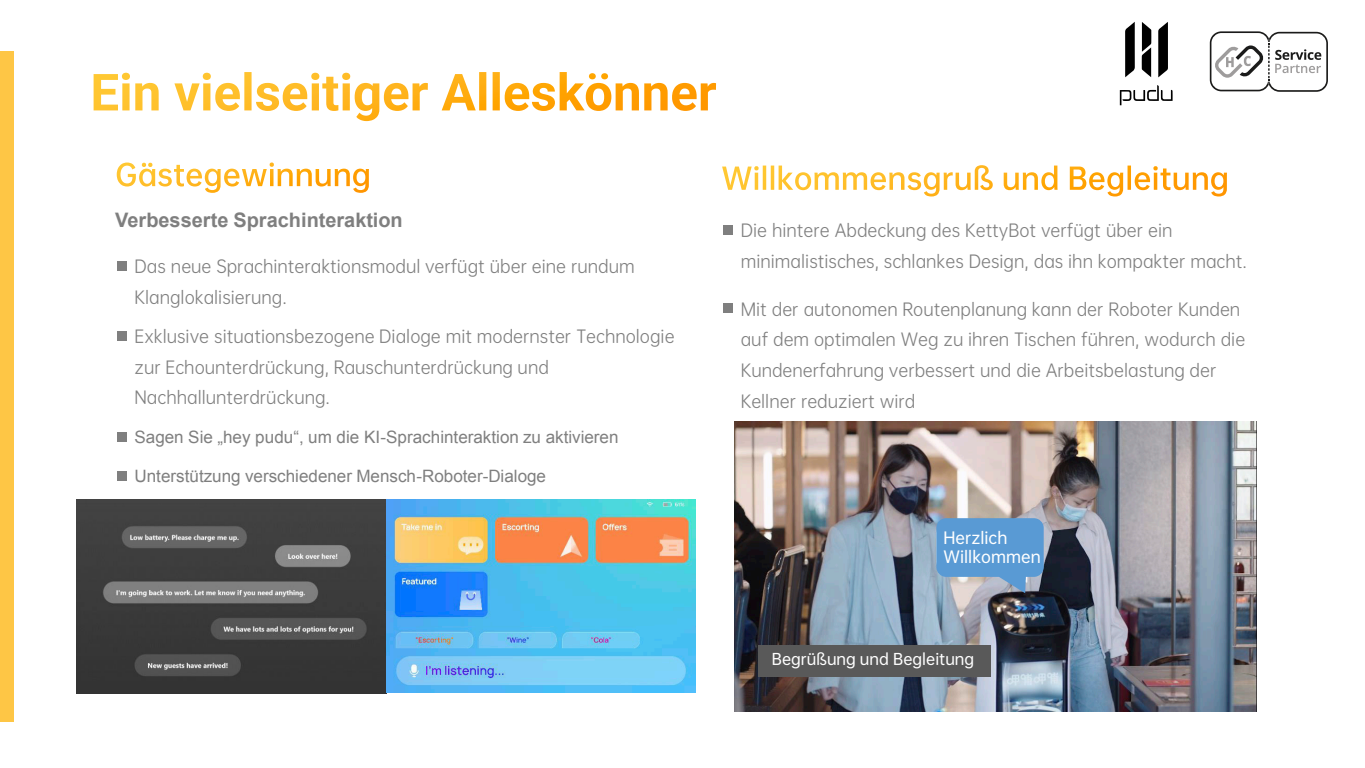
<style>
.page{position:relative;width:1365px;height:768px;background:#fff}
.page>*{position:absolute;margin:0;border:0;box-sizing:border-box;transform-origin:0 0}
.t1{font:700 20px "Arial";color:#7f7f7f}
.t2{font:17.1px/30.7px "OPPO Sans R";color:#7f7f7f}
.t3{font:17.1px "Arial";color:#7f7f7f}
.t4{font:15.7px/18.8px "OPPO Sans M";color:#fff}
.t5{font:15px "OPPO Sans M";color:#fff}
</style>
<div class="page">
<div style="left:117px;top:261px;width:10px;height:10px;background:#7f7f7f"></div>
<div style="left:117px;top:331px;width:10px;height:10px;background:#7f7f7f"></div>
<div style="left:117px;top:432px;width:10px;height:10px;background:#7f7f7f"></div>
<div style="left:117px;top:471px;width:10px;height:10px;background:#7f7f7f"></div>
<img style="left:76px;top:499px;width:620px;height:194px">
<svg style="left:117px;top:163px;width:252px;height:30px"></svg>
<svg style="left:754px;top:165px;width:404px;height:25px"></svg>
<div style="left:723px;top:225px;width:10px;height:10px;background:#7f7f7f"></div>
<div style="left:723px;top:304px;width:10px;height:9px;background:#7f7f7f"></div>
<img style="left:734px;top:421px;width:523px;height:290px">
<div style="left:0;top:52px;width:13px;height:670px;background:#fec645"></div>
<svg style="left:94px;top:72px;width:622px;height:39px"></svg>
<svg style="left:936px;top:518px;width:108px;height:75px;background:#6b9fce"></svg>
<div style="left:759px;top:646px;width:232px;height:31px;background:#595959"></div>
<svg style="left:1210px;top:31px;width:118px;height:61px"></svg>
<svg style="left:1120px;top:22px;width:53px;height:83px"></svg>
<p class="t1" style="left:115px;top:207px;width:289px">Verbesserte Sprachinteraktion</p>
<p class="t2" style="left:134px;top:250px;width:502px">Das neue Sprachinteraktionsmodul verfügt über eine rundum<br>Klanglokalisierung.</p>
<p class="t2" style="left:134px;top:320px;width:542px">Exklusive situationsbezogene Dialoge mit modernster Technologie zur Echounterdrückung, Rauschunterdrückung und<br>Nachhallunterdrückung.</p>
<p class="t3" style="left:134px;top:426px;width:486px">Sagen Sie „hey pudu“, um die KI-Sprachinteraktion zu aktivieren</p>
<p class="t3" style="left:134px;top:465px;width:413px">Unterstützung verschiedener Mensch-Roboter-Dialoge</p>
<p class="t2" style="left:741px;top:214px;width:508px">Die hintere Abdeckung des KettyBot verfügt über ein minimalistisches, schlankes Design, das ihn kompakter macht.</p>
<p class="t2" style="left:741px;top:292px;width:506px">Mit der autonomen Routenplanung kann der Roboter Kunden auf dem optimalen Weg zu ihren Tischen führen, wodurch die Kundenerfahrung verbessert und die Arbeitsbelastung der Kellner reduziert wird</p>
<p class="t4" style="left:944px;top:527px;width:99px">Herzlich<br>Willkommen</p>
<p class="t5" style="left:772px;top:646px;width:204px">Begrüßung und Begleitung</p>
</div>
